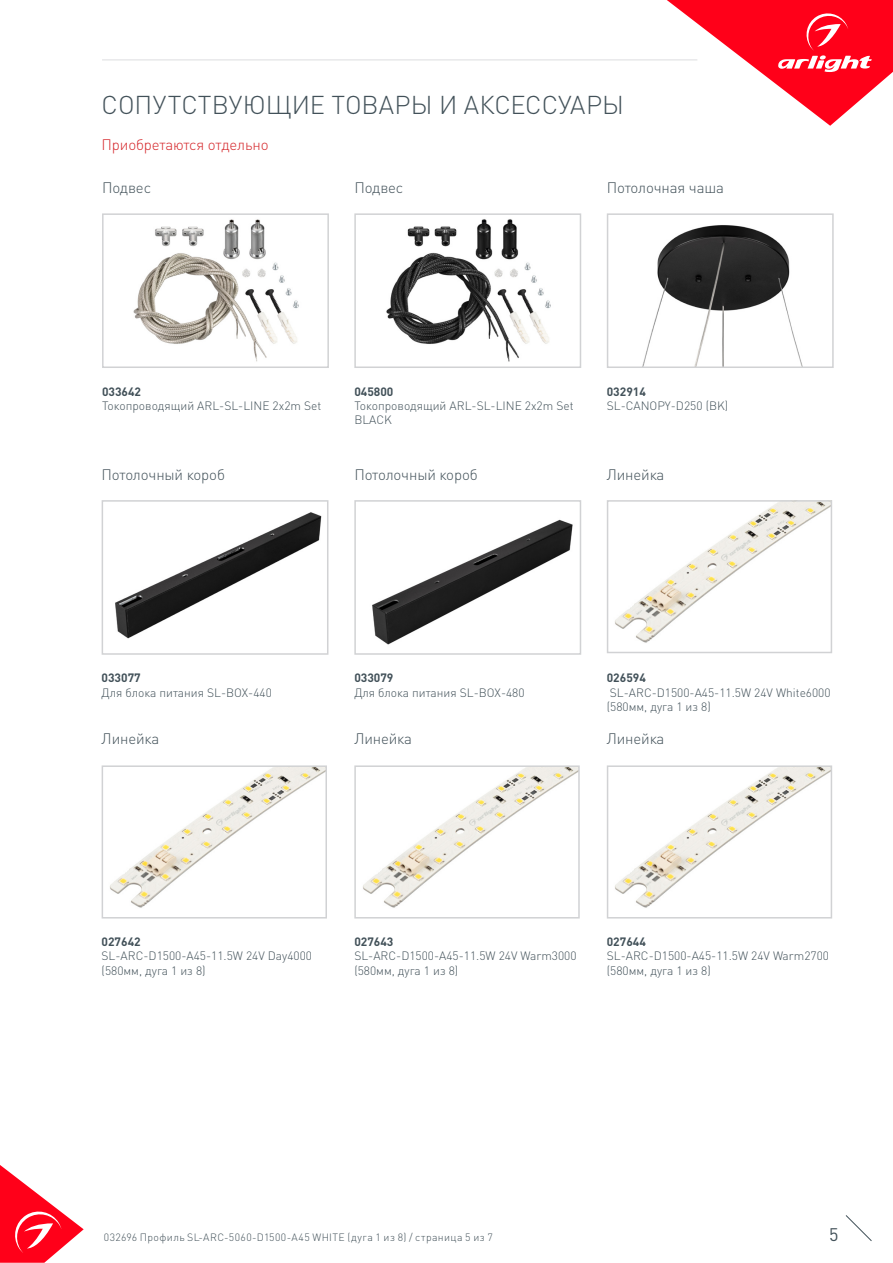
<style>
.page{position:relative;width:893px;height:1263px;background:#fff}
.page>*{position:absolute;margin:0;border:0;box-sizing:border-box;transform-origin:0 0}
.t1{font:300 25.5px "DIN Pro";color:#425159}
.t2{font:18px "DIN Pro";color:#425159}
.t3{font:300 15px "DIN Pro";letter-spacing:-.01em;color:#425159}
.t4{font:300 15px "DIN Pro";letter-spacing:-.01em;color:#d5262a}
.t5{font:300 12px/14.4px "DIN Pro";color:#425159}
.t6{font:700 12px "DIN Pro";color:#425159}
.t7{font:300 10.5px "DIN Pro";letter-spacing:.04em;color:#425159}
</style>
<div class="page">
<svg style="left:0;top:1165px;width:84px;height:98px"></svg>
<svg style="left:845px;top:1215px;width:27px;height:26px"></svg>
<svg style="left:667px;top:0;width:226px;height:126px"></svg>
<hr style="left:102px;top:60px;width:595px;height:1px;background:#dcdddf">
<img style="left:110px;top:768px;width:214px;height:140px">
<div style="left:102px;top:765px;width:225px;height:153px;border:2px solid #d1d2d4"></div>
<img style="left:363px;top:768px;width:214px;height:140px">
<div style="left:354px;top:765px;width:226px;height:153px;border:2px solid #d1d2d4"></div>
<img style="left:615px;top:768px;width:214px;height:140px">
<div style="left:607px;top:765px;width:225px;height:153px;border:2px solid #d1d2d4"></div>
<img style="left:615px;top:503px;width:214px;height:140px">
<div style="left:607px;top:500px;width:225px;height:153px;border:2px solid #d1d2d4"></div>
<svg style="left:607px;top:213px;width:227px;height:155px"></svg>
<svg style="left:101px;top:500px;width:228px;height:155px"></svg>
<svg style="left:354px;top:500px;width:228px;height:155px"></svg>
<img style="left:133px;top:219px;width:166px;height:143px">
<div style="left:102px;top:213px;width:227px;height:155px;border:2px solid #d1d2d4"></div>
<img style="left:386px;top:219px;width:165px;height:143px">
<div style="left:354px;top:213px;width:227px;height:155px;border:2px solid #d1d2d4"></div>
<p class="t1" style="left:102px;top:87px;width:524px">СОПУТСТВУЮЩИЕ ТОВАРЫ И АКСЕССУАРЫ</p>
<p class="t4" style="left:102px;top:134px;width:168px">Приобретаются отдельно</p>
<p class="t3" style="left:102px;top:178px;width:51px">Подвес</p>
<p class="t3" style="left:354px;top:178px;width:51px">Подвес</p>
<p class="t3" style="left:607px;top:178px;width:119px">Потолочная чаша</p>
<p class="t6" style="left:102px;top:383px;width:41px">033642</p>
<p class="t5" style="left:102px;top:398px;width:221px">Токопроводящий ARL-SL-LINE 2x2m Set</p>
<p class="t6" style="left:354px;top:383px;width:41px">045800</p>
<p class="t5" style="left:354px;top:398px;width:221px">Токопроводящий ARL-SL-LINE 2x2m Set<br>BLACK</p>
<p class="t6" style="left:607px;top:383px;width:41px">032914</p>
<p class="t5" style="left:607px;top:398px;width:123px">SL-CANOPY-D250 (BK)</p>
<p class="t3" style="left:102px;top:464px;width:125px">Потолочный короб</p>
<p class="t3" style="left:354px;top:464px;width:125px">Потолочный короб</p>
<p class="t3" style="left:607px;top:464px;width:59px">Линейка</p>
<p class="t6" style="left:102px;top:670px;width:41px">033077</p>
<p class="t5" style="left:102px;top:684px;width:172px">Для блока питания SL-BOX-440</p>
<p class="t6" style="left:354px;top:670px;width:41px">033079</p>
<p class="t5" style="left:354px;top:684px;width:172px">Для блока питания SL-BOX-480</p>
<p class="t6" style="left:607px;top:670px;width:41px">026594</p>
<p class="t5" style="left:607px;top:684px;width:225px">SL-ARC-D1500-A45-11.5W 24V White6000 (580мм, дуга 1 из 8)</p>
<p class="t3" style="left:102px;top:728px;width:59px">Линейка</p>
<p class="t3" style="left:354px;top:728px;width:59px">Линейка</p>
<p class="t3" style="left:607px;top:728px;width:59px">Линейка</p>
<p class="t6" style="left:102px;top:933px;width:41px">027642</p>
<p class="t5" style="left:102px;top:948px;width:212px">SL-ARC-D1500-A45-11.5W 24V Day4000 (580мм, дуга 1 из 8)</p>
<p class="t6" style="left:354px;top:933px;width:41px">027643</p>
<p class="t5" style="left:354px;top:948px;width:224px">SL-ARC-D1500-A45-11.5W 24V Warm3000 (580мм, дуга 1 из 8)</p>
<p class="t6" style="left:607px;top:933px;width:41px">027644</p>
<p class="t5" style="left:607px;top:948px;width:224px">SL-ARC-D1500-A45-11.5W 24V Warm2700 (580мм, дуга 1 из 8)</p>
<p class="t7" style="left:104px;top:1230px;width:391px">032696 Профиль SL-ARC-5060-D1500-A45 WHITE (дуга 1 из 8) / страница 5 из 7</p>
<h2 class="t2" style="left:829px;top:1222px;width:11px">5</h2>
</div>
